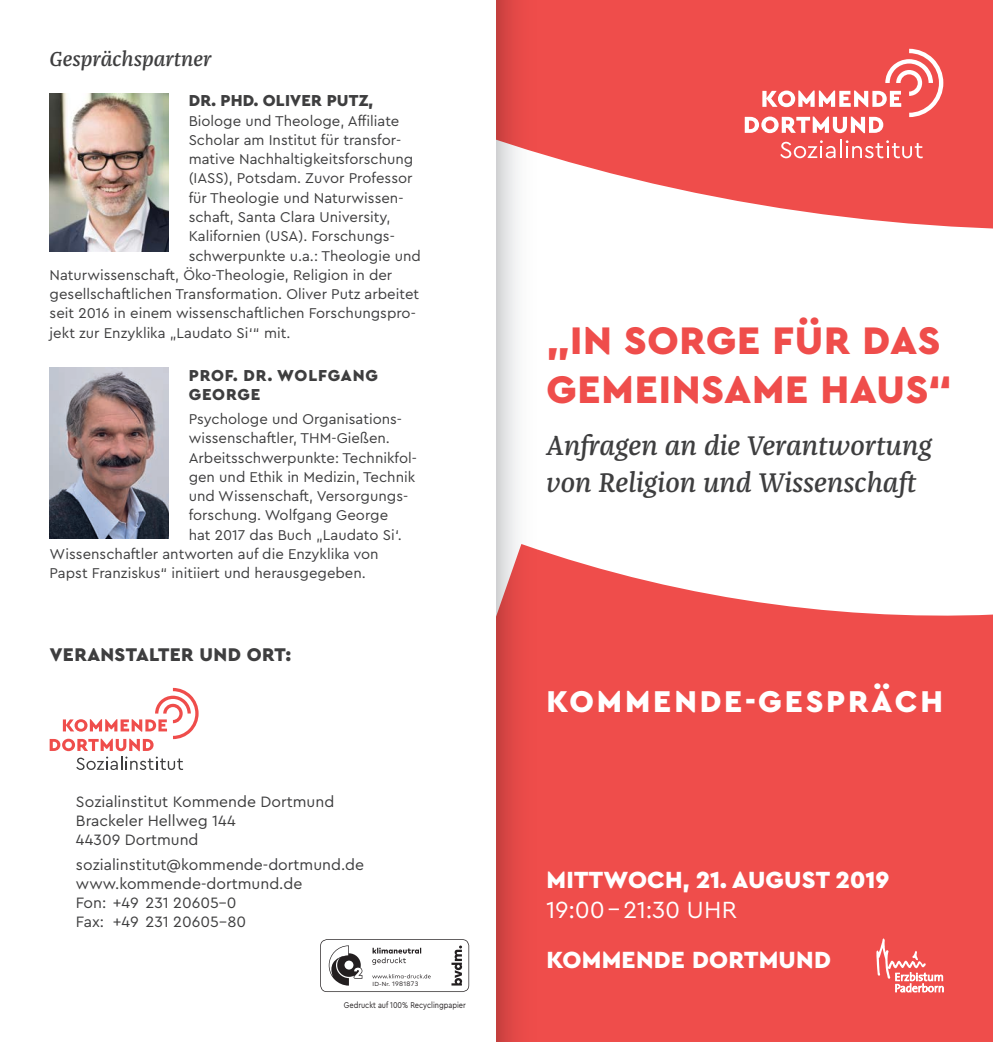
<style>
.page{position:relative;width:993px;height:1042px;background:#fff}
.page>*{position:absolute;margin:0;border:0;box-sizing:border-box;transform-origin:0 0}
.t1{font:900 40.25px/49px "Cera PRO";letter-spacing:.02em;color:#ef4d4b}
.t2{font:900 31.5px "Cera PRO";letter-spacing:.09em;color:#fff}
.t3{font:italic 500 28px/36.8px "Franziska OT";color:#3e3e3f}
.t4{font:900 24.5px "Cera PRO";letter-spacing:.01em;color:#fff}
.t5{font:24.5px "Cera PRO";letter-spacing:-.01em;color:#fff}
.t6{font:italic 500 21px "Franziska OT";color:#3e3e3f}
.t7{font:900 19.25px "Cera PRO";letter-spacing:.02em;color:#3e3e3f}
.t8{font:900 16.62px/19.2px "Cera PRO";letter-spacing:.035em;color:#3e3e3f}
.t9{font:900 16.62px "Cera PRO";letter-spacing:.01em;color:#3e3e3f}
.t10{font:15.75px/19.2px "Cera PRO";color:#3e3e3f}
.t11{font:14.88px "Cera PRO";color:#3e3e3f}
.t12{font:8.75px "Cera PRO";color:#231f20;scale:.85 1}
.t13{font:6.48px "Mark Pro";letter-spacing:.05em;color:#231f20}
.s1{font-family:"Mark OT";font-size:5.77px}
</style>
<div class="page">
<svg style="left:546px;top:552px;width:446px;height:490px;background:#f05d5b"></svg>
<svg style="left:546px;top:0;width:446px;height:229px;background:#f16765"></svg>
<svg style="left:876px;top:938px;width:67px;height:54px;background:#f27371"></svg>
<img style="left:50px;top:93px;width:119px;height:159px">
<img style="left:50px;top:367px;width:119px;height:172px">
<svg style="left:320px;top:939px;width:149px;height:53px"></svg>
<svg style="left:780px;top:140px;width:142px;height:18px"></svg>
<svg style="left:744px;top:49px;width:199px;height:84px"></svg>
<svg style="left:50px;top:688px;width:148px;height:82px"></svg>
<svg style="left:496px;top:0;width:50px;height:1042px"></svg>
<h3 class="t6" style="left:50px;top:47px;width:163px">Gesprächspartner</h3>
<p class="t9" style="left:189px;top:90px;width:186px">DR. PHD. OLIVER PUTZ,</p>
<p class="t11" style="left:189px;top:111px;width:212px">Biologe und Theologe, Affiliate</p>
<p class="t11" style="left:189px;top:130px;width:214px">Scholar am Institut für transfor-</p>
<p class="t11" style="left:189px;top:149px;width:226px">mative Nachhaltigkeitsforschung</p>
<p class="t11" style="left:189px;top:169px;width:225px">(IASS), Potsdam. Zuvor Professor</p>
<p class="t11" style="left:189px;top:188px;width:216px">für Theologie und Naturwissen-</p>
<p class="t11" style="left:189px;top:207px;width:203px">schaft, Santa Clara University,</p>
<p class="t11" style="left:189px;top:226px;width:208px">Kalifornien (USA). Forschungs-</p>
<p class="t11" style="left:189px;top:246px;width:233px">schwerpunkte u.a.: Theologie und</p>
<p class="t11" style="left:50px;top:265px;width:344px">Naturwissenschaft, Öko-Theologie, Religion in der</p>
<p class="t11" style="left:50px;top:284px;width:371px">gesellschaftlichen Transformation. Oliver Putz arbeitet</p>
<p class="t11" style="left:50px;top:303px;width:367px">seit 2016 in einem wissenschaftlichen Forschungspro-</p>
<p class="t11" style="left:50px;top:323px;width:242px">jekt zur Enzyklika „Laudato Si‘“ mit.</p>
<p class="t8" style="left:189px;top:365px;width:190px">PROF. DR. WOLFGANG<br>GEORGE</p>
<p class="t11" style="left:189px;top:409px;width:215px">Psychologe und Organisations-</p>
<p class="t11" style="left:189px;top:428px;width:203px">wissenschaftler, THM-Gießen.</p>
<p class="t11" style="left:189px;top:448px;width:230px">Arbeitsschwerpunkte: Technikfol-</p>
<p class="t11" style="left:189px;top:467px;width:228px">gen und Ethik in Medizin, Technik</p>
<p class="t11" style="left:189px;top:486px;width:221px">und Wissenschaft, Versorgungs-</p>
<p class="t11" style="left:189px;top:505px;width:201px">forschung. Wolfgang George</p>
<p class="t11" style="left:189px;top:525px;width:214px">hat 2017 das Buch „Laudato Si‘.</p>
<p class="t11" style="left:50px;top:544px;width:330px">Wissenschaftler antworten auf die Enzyklika von</p>
<p class="t11" style="left:50px;top:563px;width:317px">Papst Franziskus“ initiiert und herausgegeben.</p>
<p class="t7" style="left:50px;top:642px;width:242px">VERANSTALTER UND ORT:</p>
<p class="t10" style="left:76px;top:791px;width:260px">Sozialinstitut Kommende Dortmund<br>Brackeler Hellweg 144<br>44309 Dortmund</p>
<p class="t10" style="left:76px;top:854px;width:289px">sozialinstitut@kommende-dortmund.de www.kommende-dortmund.de<br>Fon: +49 231 20605-0<br>Fax: +49 231 20605-80</p>
<p class="t13" style="left:372px;top:978px;width:47px"><span class="s1">ID-Nr.</span> 1981873</p>
<p class="t12" style="left:344px;top:999px;width:145px">Gedruckt auf 100% Recyclingpapier</p>
<h1 class="t1" style="left:546px;top:314px;width:407px">„IN SORGE FÜR DAS<br>GEMEINSAME HAUS“</h1>
<h3 class="t3" style="left:546px;top:427px;width:387px">Anfragen an die Verantwortung von Religion und Wissenschaft</h3>
<h2 class="t2" style="left:546px;top:680px;width:398px">KOMMENDE-GESPRÄCH</h2>
<h3 class="t4" style="left:546px;top:864px;width:344px">MITTWOCH, 21. AUGUST 2019</h3>
<h3 class="t5" style="left:546px;top:893px;width:192px">19:00 – 21:30 UHR</h3>
<h3 class="t4" style="left:546px;top:943px;width:286px">KOMMENDE DORTMUND</h3>
</div>
